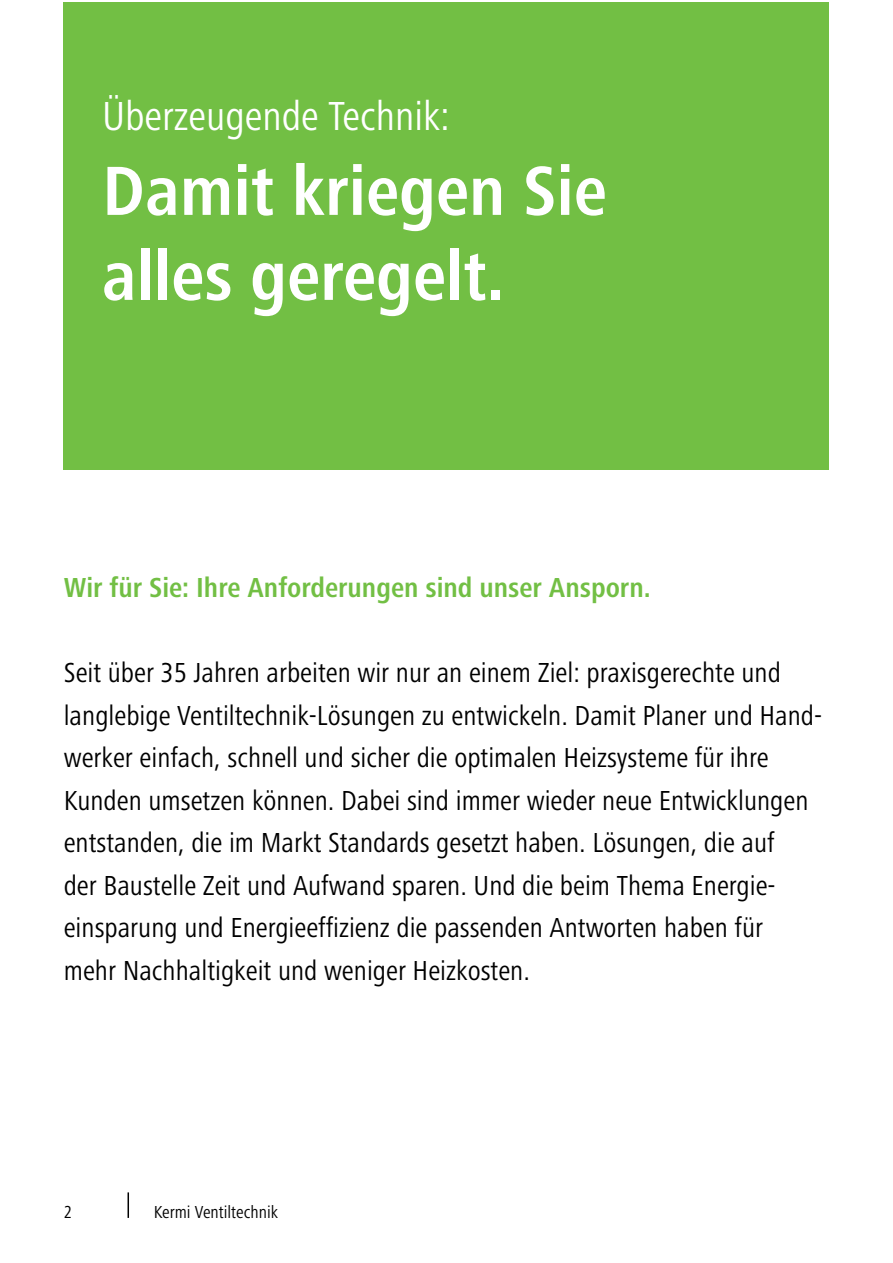
<style>
.page{position:relative;width:893px;height:1263px;background:#fff}
.page>*{position:absolute;margin:0;border:0;box-sizing:border-box;transform-origin:0 0}
.t1{font:700 condensed 72px/85.1px "Frutiger Next LTW1 G";color:#fff}
.t2{font:condensed 42px "Frutiger Next LTW1 G";color:#fff}
.t3{font:condensed 28.5px/42.5px "Frutiger Next LTW1 G";color:#000}
.t4{font:700 condensed 28.5px "Frutiger Next LTW1 G";color:#72bf44}
.t5{font:condensed 18px "Frutiger Next LTW1 G";color:#000}
</style>
<div class="page">
<svg style="left:128px;top:1192px;width:1px;height:26px"></svg>
<div style="left:64px;top:2px;width:765px;height:468px;background:#72bf44"></div>
<h2 class="t2" style="left:102px;top:98px;width:349px">Überzeugende Technik:</h2>
<h1 class="t1" style="left:102px;top:154px;width:506px">Damit kriegen Sie alles geregelt.</h1>
<p class="t4" style="left:64px;top:576px;width:588px">Wir für Sie: Ihre Anforderungen sind unser Ansporn.</p>
<p class="t3" style="left:64px;top:654px;width:760px">Seit über 35 Jahren arbeiten wir nur an einem Ziel: praxisgerechte und langlebige Ventiltechnik-Lösungen zu entwickeln. Damit Planer und Hand&shy;werker einfach, schnell und sicher die optimalen Heizsysteme für ihre Kunden umsetzen können. Dabei sind immer wieder neue Entwicklungen entstanden, die im Markt Standards gesetzt haben. Lösungen, die auf<br>der Baustelle Zeit und Aufwand sparen. Und die beim Thema Energie&shy;einsparung und Energieeffizienz die passenden Antworten haben für mehr Nachhaltigkeit und weniger Heizkosten.</p>
<p class="t5" style="left:64px;top:1204px;width:10px">2</p>
<p class="t5" style="left:154px;top:1204px;width:126px">Kermi Ventiltechnik</p>
</div>
